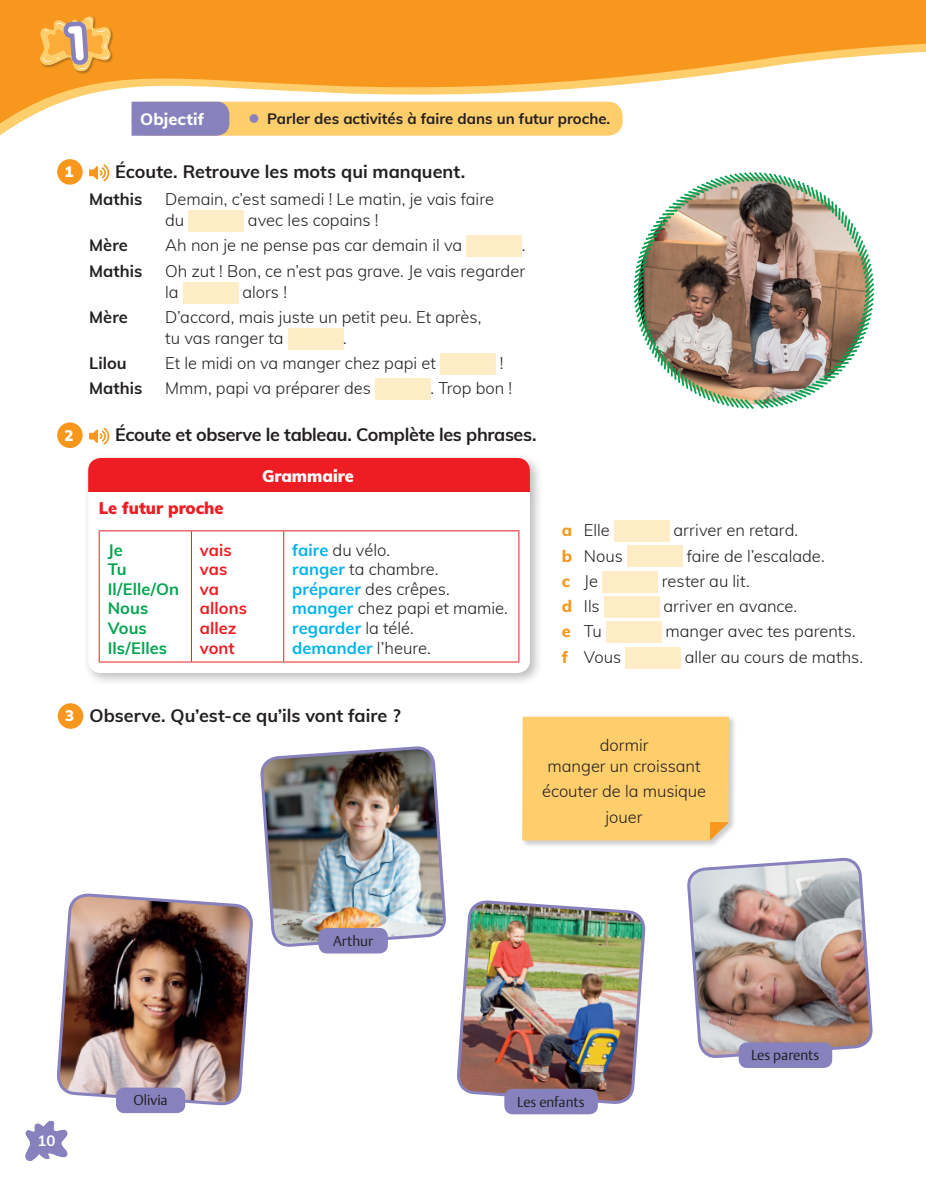
<style>
.page{position:relative;width:926px;height:1178px;background:#fff}
.page>*{position:absolute;margin:0;border:0;box-sizing:border-box;transform-origin:0 0}
.ACTIVIDADES_ENUNCIAD{font:700 18px "Muli";letter-spacing:-.005em;color:#231f20}
.Actividades_abc{font:300 16.5px/21px "Muli";color:#231f20}
.TABLA_3{font:300 16.5px "Muli";color:#231f20}
.TABLA_3-2{font:700 16.5px "Muli";letter-spacing:.005em;color:#00a54f}
.TABLA_3-3{font:700 16.5px "Muli";letter-spacing:.005em;color:#00b3ef}
.Actividades_abc-2{font:700 16.5px "Muli";letter-spacing:.005em;color:#231f20}
.TABLA_3-4{font:700 16.5px "Muli";color:#ee1d23}
.Titulo_Voc_Fon_Gram{font:900 16.5px "Muli";color:#ee1d23}
.CAJA_VOC_FON_GRAM{font:900 16.5px "Muli";color:#fff}
.Objectifs{font:800 16.5px "Muli";letter-spacing:.005em;color:#fff}
.TEXTO_OBJECTIFS_CINT{font:700 15px "Muli";color:#231f20}
.Número_actividad{font:900 15px "Muli";color:#fff}
.PÁGINAS{font:700 15px "Muli";color:#fff}
.Bocadillos_cartelas{font:300 14.25px "OUP Argo";letter-spacing:-.005em;color:#231f20}
.s1{color:#8781bd}
.s2{font-weight:700;color:#00b3ef}
.s3{font-weight:300;color:#231f20}
.s4{font-weight:800;color:#f7971d}
</style>
<div class="page">
<svg style="left:0;top:0;width:926px;height:136px;fill:#f7971d"></svg>
<div style="left:83px;top:453px;width:460px;height:52px;background:#231f20;opacity:.3"></div>
<div style="left:88px;top:458px;width:442px;height:29px;background:#ee1d23"></div>
<div style="left:83px;top:487px;width:461px;height:199px;background:#231f20;opacity:.3"></div>
<svg style="left:88px;top:492px;width:442px;height:181px"></svg>
<hr style="left:191px;top:531px;width:1px;height:130px;background:#ee1d23">
<hr style="left:283px;top:531px;width:1px;height:130px;background:#ee1d23">
<hr style="left:99px;top:530px;width:92px;height:1px;background:#ee1d23">
<hr style="left:99px;top:531px;width:1px;height:130px;background:#ee1d23">
<hr style="left:191px;top:530px;width:93px;height:1px;background:#ee1d23">
<hr style="left:284px;top:530px;width:235px;height:1px;background:#ee1d23">
<hr style="left:518px;top:531px;width:1px;height:130px;background:#ee1d23">
<hr style="left:99px;top:661px;width:92px;height:1px;background:#ee1d23">
<hr style="left:191px;top:661px;width:93px;height:1px;background:#ee1d23">
<hr style="left:284px;top:661px;width:235px;height:1px;background:#ee1d23">
<div style="left:57px;top:159px;width:26px;height:26px;background:#f7971d;border-radius:50%"></div>
<svg style="left:89px;top:164px;width:20px;height:17px"></svg>
<div style="left:188px;top:210px;width:56px;height:21px;background:#feecc6"></div>
<div style="left:466px;top:235px;width:56px;height:22px;background:#feecc6"></div>
<div style="left:183px;top:282px;width:55px;height:21px;background:#feecc6"></div>
<div style="left:288px;top:328px;width:55px;height:21px;background:#feecc6"></div>
<div style="left:440px;top:353px;width:55px;height:21px;background:#feecc6"></div>
<div style="left:375px;top:378px;width:55px;height:22px;background:#feecc6"></div>
<div style="left:57px;top:422px;width:26px;height:26px;background:#f7971d;border-radius:50%"></div>
<svg style="left:89px;top:427px;width:20px;height:17px"></svg>
<div style="left:58px;top:703px;width:25px;height:25px;background:#f7971d;border-radius:50%"></div>
<div style="left:40px;top:16px;width:74px;height:58px;background:#231f20;opacity:.36"></div>
<svg style="left:25px;top:1120px;width:30px;height:40px"></svg>
<div style="left:132px;top:102px;width:491px;height:34px;background:#fecd6c;border-radius:15px"></div>
<div style="left:132px;top:102px;width:97px;height:34px;background:#8781bd"></div>
<div style="left:614px;top:520px;width:55px;height:21px;background:#feecc6"></div>
<div style="left:627px;top:545px;width:55px;height:22px;background:#feecc6"></div>
<div style="left:602px;top:571px;width:56px;height:21px;background:#feecc6"></div>
<div style="left:604px;top:596px;width:55px;height:21px;background:#feecc6"></div>
<div style="left:606px;top:621px;width:55px;height:21px;background:#feecc6"></div>
<div style="left:625px;top:646px;width:56px;height:22px;background:#feecc6"></div>
<img style="left:55px;top:893px;width:198px;height:265px">
<img style="left:261px;top:746px;width:185px;height:208px">
<img style="left:457px;top:900px;width:189px;height:204px">
<img style="left:688px;top:858px;width:184px;height:210px">
<div style="left:116px;top:1087px;width:69px;height:25px;background:#8781bd;border-radius:9px"></div>
<div style="left:504px;top:1088px;width:94px;height:26px;background:#8781bd;border-radius:9px"></div>
<div style="left:319px;top:927px;width:69px;height:26px;background:#8781bd;border-radius:9px"></div>
<div style="left:739px;top:1042px;width:93px;height:25px;background:#8781bd;border-radius:9px"></div>
<div style="left:520px;top:715px;width:216px;height:133px;background:#231f20;opacity:.23"></div>
<div style="left:522px;top:716px;width:207px;height:124px;background:#fecd6c"></div>
<img style="left:633px;top:172px;width:242px;height:237px">
<svg style="left:37px;top:16px;width:77px;height:56px;background:#e2a455"></svg>
<p class="Objectifs" style="left:140px;top:106px;width:66px">Objectif</p>
<p class="TEXTO_OBJECTIFS_CINT" style="left:248px;top:108px;width:363px"><span class="s1">●</span> Parler des activités à faire dans un futur proche.</p>
<p class="Número_actividad" style="left:65px;top:161px;width:10px">1</p>
<p class="ACTIVIDADES_ENUNCIAD" style="left:115px;top:158px;width:351px">Écoute. Retrouve les mots qui manquent.</p>
<p class="Actividades_abc-2" style="left:89px;top:187px;width:55px">Mathis</p>
<p class="Actividades_abc" style="left:165px;top:188px;width:330px">Demain, c’est samedi ! Le matin, je vais faire du</p>
<p class="Actividades_abc" style="left:248px;top:209px;width:132px">avec les copains !</p>
<p class="Actividades_abc-2" style="left:89px;top:233px;width:40px">Mère</p>
<p class="Actividades_abc" style="left:165px;top:234px;width:299px">Ah non je ne pense pas car demain il va</p>
<p class="Actividades_abc" style="left:522px;top:234px;width:5px">.</p>
<p class="Actividades_abc-2" style="left:89px;top:258px;width:55px">Mathis</p>
<p class="Actividades_abc" style="left:165px;top:259px;width:361px">Oh zut ! Bon, ce n’est pas grave. Je vais regarder la</p>
<p class="Actividades_abc" style="left:242px;top:280px;width:46px">alors !</p>
<p class="Actividades_abc-2" style="left:89px;top:305px;width:40px">Mère</p>
<p class="Actividades_abc" style="left:165px;top:305px;width:318px">D’accord, mais juste un petit peu. Et après, tu vas ranger ta</p>
<p class="Actividades_abc" style="left:343px;top:326px;width:5px">.</p>
<p class="Actividades_abc-2" style="left:89px;top:351px;width:39px">Lilou</p>
<p class="Actividades_abc" style="left:165px;top:352px;width:272px">Et le midi on va manger chez papi et</p>
<p class="Actividades_abc" style="left:500px;top:352px;width:5px">!</p>
<p class="Actividades_abc-2" style="left:89px;top:376px;width:55px">Mathis</p>
<p class="Actividades_abc" style="left:165px;top:377px;width:207px">Mmm, papi va préparer des</p>
<p class="Actividades_abc" style="left:430px;top:377px;width:83px">. Trop bon !</p>
<p class="Número_actividad" style="left:65px;top:424px;width:11px">2</p>
<p class="ACTIVIDADES_ENUNCIAD" style="left:115px;top:421px;width:423px">Écoute et observe le tableau. Complète les phrases.</p>
<p class="Titulo_Voc_Fon_Gram" style="left:99px;top:496px;width:126px">Le futur proche</p>
<p class="TABLA_3-2" style="left:108px;top:538px;width:17px">Je</p>
<p class="TABLA_3-2" style="left:108px;top:557px;width:20px">Tu</p>
<p class="TABLA_3-2" style="left:108px;top:577px;width:73px">Il/Elle/On</p>
<p class="TABLA_3-2" style="left:108px;top:596px;width:42px">Nous</p>
<p class="TABLA_3-2" style="left:108px;top:616px;width:41px">Vous</p>
<p class="TABLA_3-2" style="left:108px;top:635px;width:61px">Ils/Elles</p>
<p class="TABLA_3-4" style="left:200px;top:538px;width:33px">vais</p>
<p class="TABLA_3-4" style="left:200px;top:557px;width:29px">vas</p>
<p class="TABLA_3-4" style="left:200px;top:577px;width:21px">va</p>
<p class="TABLA_3-4" style="left:200px;top:596px;width:48px">allons</p>
<p class="TABLA_3-4" style="left:200px;top:616px;width:38px">allez</p>
<p class="TABLA_3-4" style="left:200px;top:635px;width:36px">vont</p>
<p class="CAJA_VOC_FON_GRAM" style="left:262px;top:463px;width:93px">Grammaire</p>
<p class="TABLA_3" style="left:292px;top:538px;width:99px"><span class="s2">faire</span> du vélo.</p>
<p class="TABLA_3" style="left:292px;top:557px;width:148px"><span class="s2">ranger</span> ta chambre.</p>
<p class="TABLA_3" style="left:292px;top:577px;width:159px"><span class="s2">préparer</span> des crêpes.</p>
<p class="TABLA_3" style="left:292px;top:596px;width:217px"><span class="s2">manger</span> chez papi et mamie.</p>
<p class="TABLA_3-3" style="left:292px;top:616px;width:123px">regarder <span class="s3">la télé.</span></p>
<p class="TABLA_3-3" style="left:292px;top:635px;width:140px">demander <span class="s3">l’heure.</span></p>
<p class="Número_actividad" style="left:65px;top:704px;width:10px">3</p>
<p class="ACTIVIDADES_ENUNCIAD" style="left:90px;top:702px;width:312px">Observe. Qu’est-ce qu’ils vont faire ?</p>
<p class="Actividades_abc" style="left:562px;top:519px;width:50px"><span class="s4">a</span> Elle</p>
<p class="Actividades_abc" style="left:674px;top:519px;width:126px">arriver en retard.</p>
<p class="Actividades_abc" style="left:562px;top:544px;width:63px"><span class="s4">b</span> Nous</p>
<p class="Actividades_abc" style="left:687px;top:544px;width:139px">faire de l’escalade.</p>
<p class="Actividades_abc" style="left:562px;top:569px;width:38px"><span class="s4">c</span> Je</p>
<p class="Actividades_abc" style="left:662px;top:569px;width:89px">rester au lit.</p>
<p class="Actividades_abc" style="left:562px;top:594px;width:39px"><span class="s4">d</span> Ils</p>
<p class="Actividades_abc" style="left:663px;top:594px;width:135px">arriver en avance.</p>
<p class="Actividades_abc" style="left:562px;top:620px;width:41px"><span class="s4">e</span> Tu</p>
<p class="Actividades_abc" style="left:665px;top:620px;width:192px">manger avec tes parents.</p>
<p class="Actividades_abc" style="left:562px;top:645px;width:61px"><span class="s4">f</span> Vous</p>
<p class="Actividades_abc" style="left:685px;top:645px;width:180px">aller au cours de maths.</p>
<p class="Actividades_abc" style="left:547px;top:733px;width:155px;text-align:center">dormir<br>manger un croissant</p>
<p class="Actividades_abc" style="left:542px;top:780px;width:166px">écouter de la musique</p>
<p class="Actividades_abc" style="left:605px;top:805px;width:39px">jouer</p>
<p class="PÁGINAS" style="left:38px;top:1129px;width:19px">10</p>
<p class="Bocadillos_cartelas" style="left:333px;top:932px;width:42px">Arthur</p>
<p class="Bocadillos_cartelas" style="left:133px;top:1091px;width:36px">Olivia</p>
<p class="Bocadillos_cartelas" style="left:517px;top:1092px;width:69px">Les enfants</p>
<p class="Bocadillos_cartelas" style="left:751px;top:1046px;width:70px">Les parents</p>
</div>
